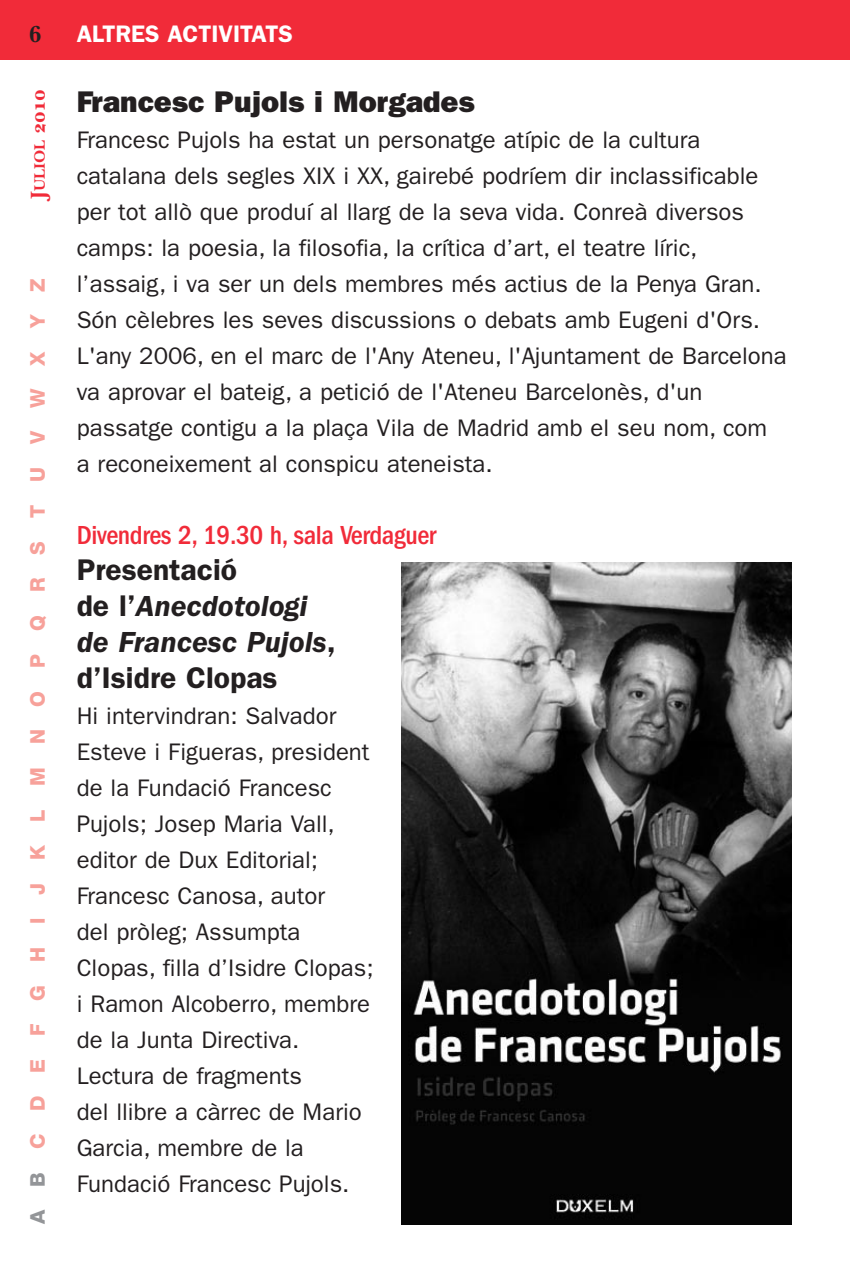
<style>
.page{position:relative;width:850px;height:1274px;background:#fff}
.page>*{position:absolute;margin:0;border:0;box-sizing:border-box;transform-origin:0 0}
.t1{font:600 30px/36px "Franklin Gothic";color:#231f20}
.t2{font:800 30px "Franklin Gothic";color:#231f20}
.t3{font:500 condensed 27px "Franklin Gothic";letter-spacing:-.015em;color:#f12b39}
.t4{font:24px/36px "Franklin Gothic";color:#231f20}
.t5{font:600 24px "Franklin Gothic";color:#fff}
.t6{font:700 24px "New Baskerville";color:#231f20}
.t7{font:21px "New Baskerville Bold SC";color:#f12b39}
.t8{font:800 20.4px "Helvetica Neue";letter-spacing:1.135em;color:#f7a19a}
.s1{font-size:15.6px}
.s2{color:#939598}
.s3{font-style:italic}
</style>
<div class="page">
<div style="left:0;top:0;width:849px;height:60px;background:#f12b39"></div>
<img style="left:401px;top:562px;width:390px;height:662px">
<p class="t6" style="left:29px;top:26px;width:14px">6</p>
<p class="t7" style="left:31px;top:199px;width:111px;rotate:-90deg">J<span class="s1">ULIOL</span> 2010</p>
<p class="t8" style="left:30px;top:1224px;width:947px;rotate:-90deg"><span class="s2">AB</span>CDEFGHIJKLMNOPQRSTUVWXYZ</p>
<p class="t5" style="left:77px;top:26px;width:217px">ALTRES ACTIVITATS</p>
<p class="t2" style="left:77px;top:91px;width:399px">Francesc Pujols i Morgades</p>
<p class="t4" style="left:77px;top:124px;width:711px">Francesc Pujols ha estat un personatge atípic de la cultura catalana dels segles XIX i XX, gairebé podríem dir inclassificable per tot allò que produí al llarg de la seva vida. Conreà diversos camps: la poesia, la filosofia, la crítica d’art, el teatre líric, l’assaig, i va ser un dels membres més actius de la Penya Gran.<br>Són cèlebres les seves discussions o debats amb Eugeni d'Ors.<br>L'any 2006, en el marc de l'Any Ateneu, l'Ajuntament de Barcelona va aprovar el bateig, a petició de l'Ateneu Barcelonès, d'un passatge contigu a la plaça Vila de Madrid amb el seu nom, com<br>a reconeixement al conspicu ateneista.</p>
<p class="t3" style="left:77px;top:526px;width:361px">Divendres 2, 19.30 h, sala Verdaguer</p>
<p class="t1" style="left:77px;top:554px;width:260px">Presentació<br>de l’<span class="s3">Anecdotologi de Francesc Pujols</span>, d’Isidre Clopas</p>
<p class="t4" style="left:77px;top:700px;width:298px">Hi intervindran: Salvador<br>Esteve i Figueras, president de la Fundació Francesc<br>Pujols; Josep Maria Vall, editor de Dux Editorial;<br>Francesc Canosa, autor<br>del pròleg; Assumpta<br>Clopas, filla d’Isidre Clopas; i Ramon Alcoberro, membre de la Junta Directiva.<br>Lectura de fragments<br>del llibre a càrrec de Mario<br>Garcia, membre de la<br>Fundació Francesc Pujols.</p>
</div>
